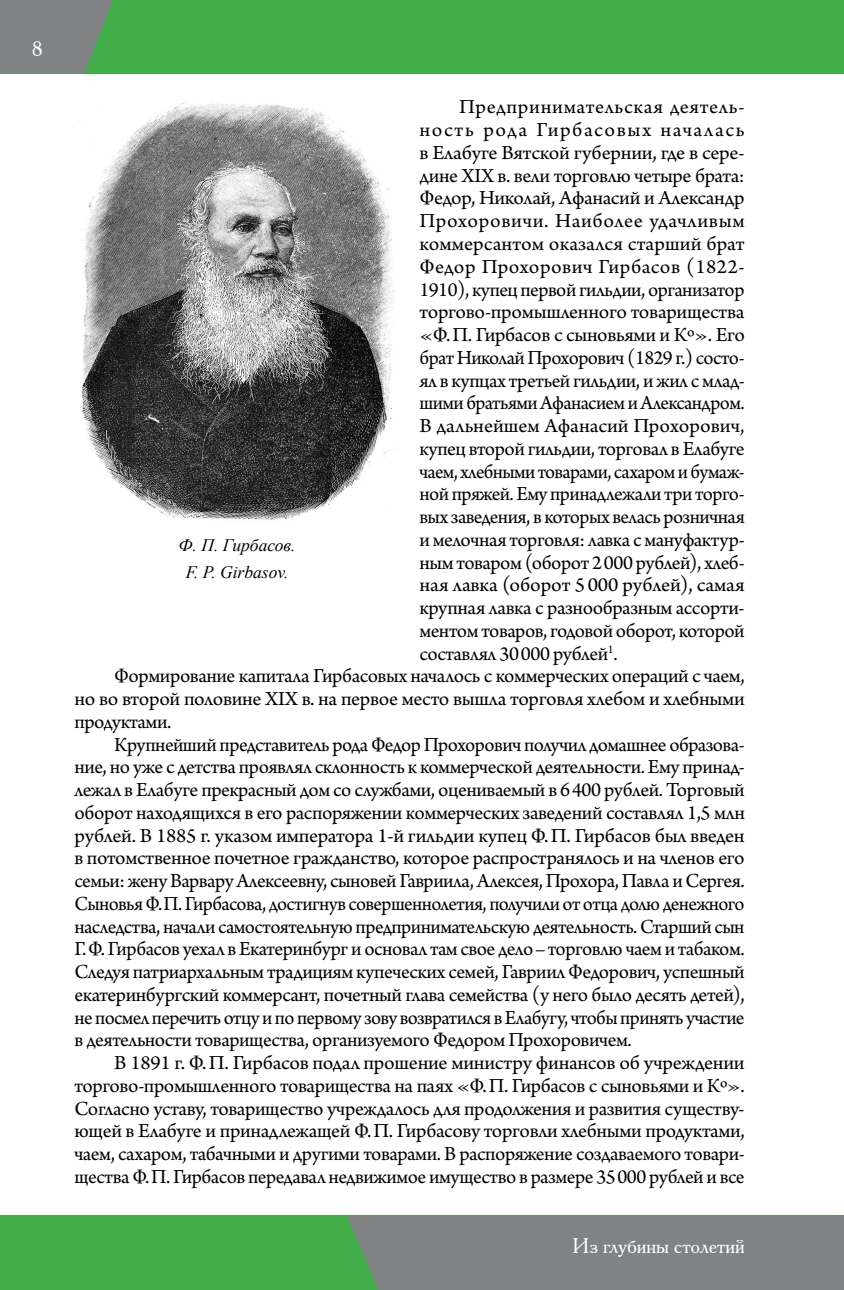
<style>
.page{position:relative;width:844px;height:1290px;background:#fff}
.page>*{position:absolute;margin:0;border:0;box-sizing:border-box;transform-origin:0 0}
.t1{font:21px "Arno Pro";letter-spacing:-.02em;color:#000}
.t2{font:21px "Arno Pro";letter-spacing:.03em;color:#000}
.t3{font:21px "Arno Pro";letter-spacing:.005em;color:#000}
.t4{font:21px "Arno Pro";color:#000}
.t5{font:21px "Arno Pro";letter-spacing:.02em;color:#000}
.t6{font:21px "Arno Pro";letter-spacing:.075em;color:#000}
.t7{font:21px "Academy ACTT";color:#fff}
.t8{font:italic 17.5px/27.5px "Times New Roman";color:#000;text-align:center}
</style>
<div class="page">
<div style="left:0;top:1215px;width:843px;height:75px;background:#40ad49"></div>
<div style="left:347px;top:1215px;width:496px;height:75px;background:#808284"></div>
<div style="left:0;top:0;width:843px;height:74px;background:#40ad49"></div>
<svg style="left:0;top:0;width:113px;height:74px;background:#77877c"></svg>
<img style="left:79px;top:103px;width:314px;height:417px">
<p class="t7" style="left:32px;top:36px;width:12px">8</p>
<p class="t2" style="left:459px;top:95px;width:287px">Предпринимательская деятель-</p>
<p class="t6" style="left:419px;top:118px;width:326px">ность рода Гирбасовых началась</p>
<p class="t1" style="left:419px;top:141px;width:326px">в Елабуге Вятской губернии, где в сере-</p>
<p class="t1" style="left:419px;top:163px;width:326px">дине XIX в. вели торговлю четыре брата:</p>
<p class="t1" style="left:419px;top:186px;width:326px">Федор, Николай, Афанасий и Александр</p>
<p class="t2" style="left:419px;top:209px;width:326px">Прохоровичи. Наиболее удачливым</p>
<p class="t3" style="left:419px;top:232px;width:326px">коммерсантом оказался старший брат</p>
<p class="t5" style="left:419px;top:254px;width:326px">Федор Прохорович Гирбасов (1822-</p>
<p class="t1" style="left:419px;top:277px;width:326px">1910), купец первой гильдии, организатор</p>
<p class="t1" style="left:419px;top:300px;width:326px">торгово-промышленного товарищества</p>
<p class="t1" style="left:419px;top:323px;width:327px">«Ф.П. Гирбасов с сыновьями и Кº». Его</p>
<p class="t1" style="left:419px;top:345px;width:326px">брат Николай Прохорович (1829 г.) состо-</p>
<p class="t1" style="left:419px;top:368px;width:326px">ял в купцах третьей гильдии, и жил с млад-</p>
<p class="t1" style="left:419px;top:391px;width:326px">шими братьями Афанасием и Александром.</p>
<p class="t4" style="left:419px;top:414px;width:326px">В дальнейшем Афанасий Прохорович,</p>
<p class="t1" style="left:419px;top:436px;width:326px">купец второй гильдии, торговал в Елабуге</p>
<p class="t1" style="left:419px;top:459px;width:326px">чаем, хлебными товарами, сахаром и бумаж-</p>
<p class="t1" style="left:419px;top:482px;width:326px">ной пряжей. Ему принадлежали три торго-</p>
<p class="t1" style="left:419px;top:505px;width:327px">вых заведения, в которых велась розничная</p>
<p class="t1" style="left:419px;top:527px;width:326px">и мелочная торговля: лавка с мануфактур-</p>
<p class="t1" style="left:419px;top:550px;width:326px">ным товаром (оборот 2000 рублей), хлеб-</p>
<p class="t1" style="left:419px;top:573px;width:326px">ная лавка (оборот 5000 рублей), самая</p>
<p class="t1" style="left:419px;top:596px;width:326px">крупная лавка с разнообразным ассорти-</p>
<p class="t1" style="left:419px;top:618px;width:326px">ментом товаров, годовой оборот, которой</p>
<p class="t1" style="left:419px;top:641px;width:200px">составлял 30000 рублей<sup>1</sup>.</p>
<p class="t1" style="left:114px;top:664px;width:631px">Формирование капитала Гирбасовых началось с коммерческих операций с чаем,</p>
<p class="t1" style="left:74px;top:687px;width:671px">но во второй половине ХIX в. на первое место вышла торговля хлебом и хлебными</p>
<p class="t1" style="left:74px;top:709px;width:98px">продуктами.</p>
<p class="t1" style="left:114px;top:732px;width:632px">Крупнейший представитель рода Федор Прохорович получил домашнее образова-</p>
<p class="t1" style="left:74px;top:755px;width:671px">ние, но уже с детства проявлял склонность к коммерческой деятельности. Ему принад-</p>
<p class="t1" style="left:74px;top:778px;width:671px">лежал в Елабуге прекрасный дом со службами, оцениваемый в 6400 рублей. Торговый</p>
<p class="t1" style="left:74px;top:800px;width:671px">оборот находящихся в его распоряжении коммерческих заведений составлял 1,5 млн</p>
<p class="t1" style="left:74px;top:823px;width:671px">рублей. В 1885 г. указом императора 1-й гильдии купец Ф.П. Гирбасов был введен</p>
<p class="t1" style="left:74px;top:846px;width:671px">в потомственное почетное гражданство, которое распространялось и на членов его</p>
<p class="t1" style="left:74px;top:869px;width:671px">семьи: жену Варвару Алексеевну, сыновей Гавриила, Алексея, Прохора, Павла и Сергея.</p>
<p class="t1" style="left:74px;top:891px;width:671px">Сыновья Ф.П. Гирбасова, достигнув совершеннолетия, получили от отца долю денежного</p>
<p class="t1" style="left:74px;top:914px;width:671px">наследства, начали самостоятельную предпринимательскую деятельность. Старший сын</p>
<p class="t1" style="left:74px;top:937px;width:671px">Г.Ф. Гирбасов уехал в Екатеринбург и основал там свое дело–торговлю чаем и табаком.</p>
<p class="t1" style="left:74px;top:960px;width:671px">Следуя патриархальным традициям купеческих семей, Гавриил Федорович, успешный</p>
<p class="t1" style="left:74px;top:982px;width:671px">екатеринбургский коммерсант, почетный глава семейства (у него было десять детей),</p>
<p class="t1" style="left:74px;top:1005px;width:671px">не посмел перечить отцу и по первому зову возвратился в Елабугу, чтобы принять участие</p>
<p class="t1" style="left:74px;top:1028px;width:558px">в деятельности товарищества, организуемого Федором Прохоровичем.</p>
<p class="t1" style="left:114px;top:1051px;width:631px">В 1891 г. Ф.П. Гирбасов подал прошение министру финансов об учреждении</p>
<p class="t1" style="left:74px;top:1073px;width:671px">торгово-промышленного товарищества на паях «Ф.П. Гирбасов с сыновьями и Кº».</p>
<p class="t1" style="left:74px;top:1096px;width:671px">Согласно уставу, товарищество учреждалось для продолжения и развития существу-</p>
<p class="t1" style="left:74px;top:1119px;width:671px">ющей в Елабуге и принадлежащей Ф.П. Гирбасову торговли хлебными продуктами,</p>
<p class="t1" style="left:74px;top:1142px;width:671px">чаем, сахаром, табачными и другими товарами. В распоряжение создаваемого товари-</p>
<p class="t1" style="left:74px;top:1164px;width:671px">щества Ф.П. Гирбасов передавал недвижимое имущество в размере 35000 рублей и все</p>
<p class="t8" style="left:178px;top:531px;width:118px">Ф. П. Гирбасов.<br>F. P. Girbasov.</p>
<p class="t7" style="left:572px;top:1233px;width:174px">Из глубины столетий</p>
</div>
